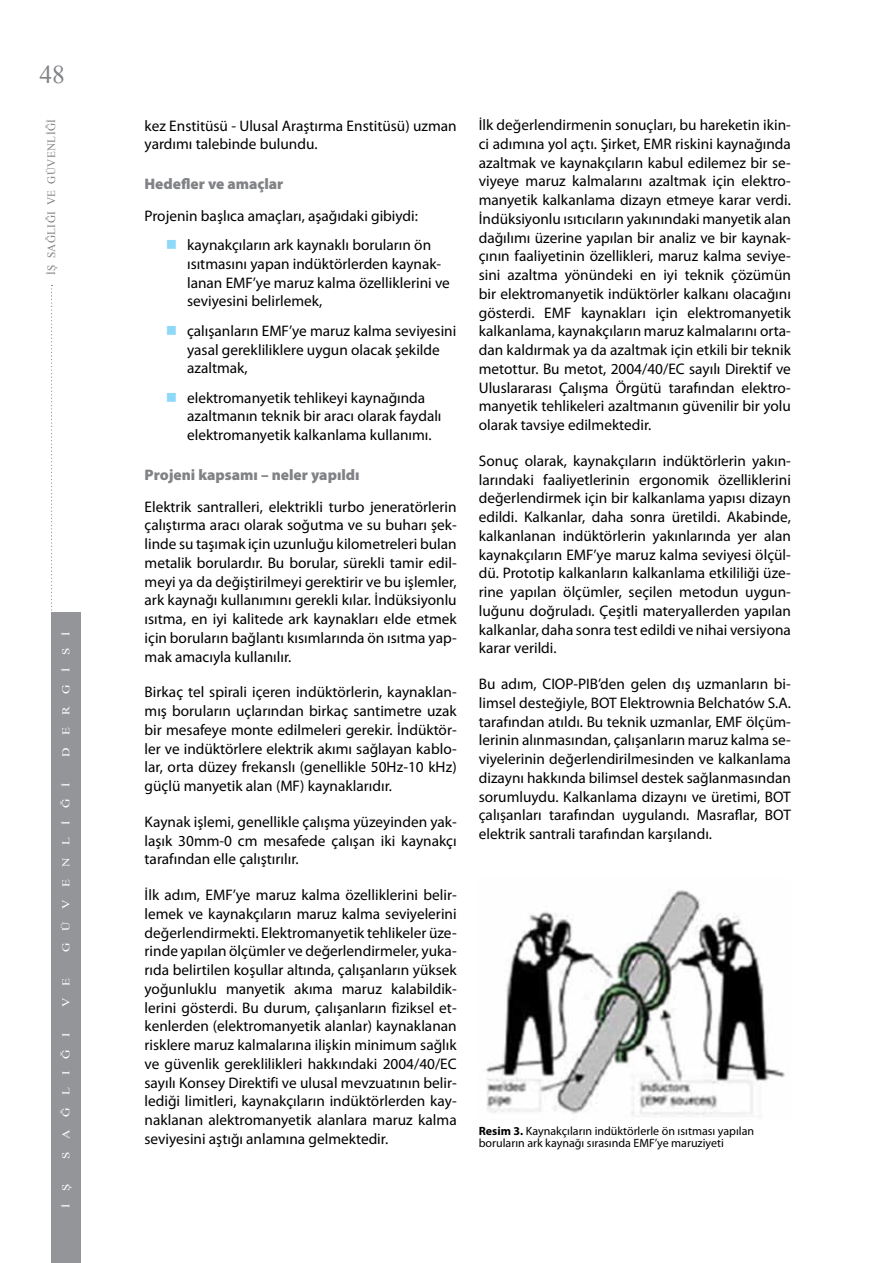
<style>
.page{position:relative;width:893px;height:1263px;background:#fff}
.page>*{position:absolute;margin:0;border:0;box-sizing:border-box;transform-origin:0 0}
.t1{font:25.5px "Times New Roman";color:#808285}
.t2{font:15.3px/18.8px "Myriad Pro";color:#000;text-align:justify}
.t3{font:900 15.3px "Myriad Pro";color:#808285}
.t4{font:12px/12px "Myriad Pro";color:#000}
.t5{font:11.25px "Times New Roman";letter-spacing:.03em;color:#808285}
.t6{font:10.5px "Times New Roman";letter-spacing:.94em;color:#fff;scale:1.25 1}
.s1{font-weight:700}
</style>
<div class="page">
<svg style="left:51px;top:285px;width:2px;height:326px"></svg>
<div style="left:51px;top:612px;width:30px;height:651px;background:#939598"></div>
<img style="left:486px;top:890px;width:299px;height:226px">
<h1 class="t1" style="left:39px;top:57px;width:27px">48</h1>
<p class="t5" style="left:44px;top:275px;width:157px;rotate:-90deg">İŞ SAĞLIĞI VE GÜVENLİĞİ</p>
<p class="t6" style="left:59px;top:757px;width:102px;rotate:-90deg">DERGİSİ</p>
<p class="t6" style="left:59px;top:952px;width:138px;rotate:-90deg">GÜVENLİĞİ</p>
<p class="t6" style="left:59px;top:1007px;width:25px;rotate:-90deg">V E</p>
<p class="t6" style="left:59px;top:1158px;width:102px;rotate:-90deg">SAĞLIĞI</p>
<p class="t6" style="left:59px;top:1208px;width:21px;rotate:-90deg">İ Ş</p>
<p class="t2" style="left:145px;top:116px;width:314px">kez Enstitüsü - Ulusal Araştırma Enstitüsü) uzman yardımı talebinde bulundu.</p>
<p class="t3" style="left:145px;top:175px;width:140px">Hedefler ve amaçlar</p>
<p class="t2" style="left:187px;top:201px;width:246px;line-height:29.4px;text-indent:-43px">Projenin başlıca amaçları, aşağıdaki gibiydi: kaynakçıların ark kaynaklı boruların ön</p>
<p class="t2" style="left:187px;top:254px;width:264px;text-align:left">ısıtmasını yapan indüktörlerden kaynak&shy;lanan EMF’ye maruz kalma özelliklerini ve seviyesini belirlemek,</p>
<p class="t2" style="left:187px;top:321px;width:271px;text-align:left">çalışanların EMF’ye maruz kalma seviyesini yasal gerekliliklere uygun olacak şekilde azaltmak,</p>
<p class="t2" style="left:187px;top:388px;width:256px;text-align:left">elektromanyetik tehlikeyi kaynağında azaltmanın teknik bir aracı olarak faydalı elektromanyetik kalkanlama kullanımı.</p>
<p class="t3" style="left:145px;top:466px;width:217px">Projeni kapsamı – neler yapıldı</p>
<p class="t2" style="left:145px;top:497px;width:314px">Elektrik santralleri, elektrikli turbo jeneratörlerin çalıştırma aracı olarak soğutma ve su buharı şek&shy;linde su taşımak için uzunluğu kilometreleri bulan metalik borulardır. Bu borular, sürekli tamir edil&shy;meyi ya da değiştirilmeyi gerektirir ve bu işlemler, ark kaynağı kullanımını gerekli kılar. İndüksiyonlu ısıtma, en iyi kalitede ark kaynakları elde etmek için boruların bağlantı kısımlarında ön ısıtma yap&shy;mak amacıyla kullanılır.</p>
<p class="t2" style="left:145px;top:683px;width:314px">Birkaç tel spirali içeren indüktörlerin, kaynaklan&shy;mış boruların uçlarından birkaç santimetre uzak bir mesafeye monte edilmeleri gerekir. İndüktör&shy;ler ve indüktörlere elektrik akımı sağlayan kablo&shy;lar, orta düzey frekanslı (genellikle 50Hz-10 kHz) güçlü manyetik alan (MF) kaynaklarıdır.</p>
<p class="t2" style="left:145px;top:812px;width:314px">Kaynak işlemi, genellikle çalışma yüzeyinden yak&shy;laşık 30mm-0 cm mesafede çalışan iki kaynakçı tarafından elle çalıştırılır.</p>
<p class="t2" style="left:145px;top:885px;width:314px">İlk adım, EMF’ye maruz kalma özelliklerini belir&shy;lemek ve kaynakçıların maruz kalma seviyelerini değerlendirmekti. Elektromanyetik tehlikeler üze&shy;rinde yapılan ölçümler ve değerlendirmeler, yuka&shy;rıda belirtilen koşullar altında, çalışanların yüksek yoğunluklu manyetik akıma maruz kalabildik&shy;lerini gösterdi. Bu durum, çalışanların fiziksel et&shy;kenlerden (elektromanyetik alanlar) kaynaklanan risklere maruz kalmalarına ilişkin minimum sağlık ve güvenlik gereklilikleri hakkındaki 2004/40/EC sayılı Konsey Direktifi ve ulusal mevzuatının belir&shy;lediği limitleri, kaynakçıların indüktörlerden kay&shy;naklanan alektromanyetik alanlara maruz kalma seviyesini aştığı anlamına gelmektedir.</p>
<p class="t2" style="left:479px;top:115px;width:314px">İlk değerlendirmenin sonuçları, bu hareketin ikin&shy;ci adımına yol açtı. Şirket, EMR riskini kaynağında azaltmak ve kaynakçıların kabul edilemez bir se&shy;viyeye maruz kalmalarını azaltmak için elektro&shy;manyetik kalkanlama dizayn etmeye karar verdi.<br>İndüksiyonlu ısıtıcıların yakınındaki manyetik alan dağılımı üzerine yapılan bir analiz ve bir kaynak&shy;çının faaliyetinin özellikleri, maruz kalma seviye&shy;sini azaltma yönündeki en iyi teknik çözümün bir elektromanyetik indüktörler kalkanı olacağını gösterdi. EMF kaynakları için elektromanyetik kalkanlama, kaynakçıların maruz kalmalarını orta&shy;dan kaldırmak ya da azaltmak için etkili bir teknik metottur. Bu metot, 2004/40/EC sayılı Direktif ve Uluslararası Çalışma Örgütü tarafından elektro&shy;manyetik tehlikeleri azaltmanın güvenilir bir yolu olarak tavsiye edilmektedir.</p>
<p class="t2" style="left:479px;top:451px;width:314px">Sonuç olarak, kaynakçıların indüktörlerin yakın&shy;larındaki faaliyetlerinin ergonomik özelliklerini değerlendirmek için bir kalkanlama yapısı dizayn edildi. Kalkanlar, daha sonra üretildi. Akabinde, kalkanlanan indüktörlerin yakınlarında yer alan kaynakçıların EMF’ye maruz kalma seviyesi ölçül&shy;dü. Prototip kalkanların kalkanlama etkililiği üze&shy;rine yapılan ölçümler, seçilen metodun uygun&shy;luğunu doğruladı. Çeşitli materyallerden yapılan kalkanlar, daha sonra test edildi ve nihai versiyona karar verildi.</p>
<p class="t2" style="left:479px;top:674px;width:314px">Bu adım, CIOP-PIB’den gelen dış uzmanların bi&shy;limsel desteğiyle, BOT Elektrownia Belchatów S.A. tarafından atıldı. Bu teknik uzmanlar, EMF ölçüm&shy;lerinin alınmasından, çalışanların maruz kalma se&shy;viyelerinin değerlendirilmesinden ve kalkanlama dizaynı hakkında bilimsel destek sağlanmasından sorumluydu. Kalkanlama dizaynı ve üretimi, BOT çalışanları tarafından uygulandı. Masraflar, BOT elektrik santrali tarafından karşılandı.</p>
<p class="t4" style="left:479px;top:1124px;width:277px"><span class="s1">Resim 3.</span> Kaynakçıların indüktörlerle ön ısıtması yapılan boruların ark kaynağı sırasında EMF’ye maruziyeti</p>
</div>
